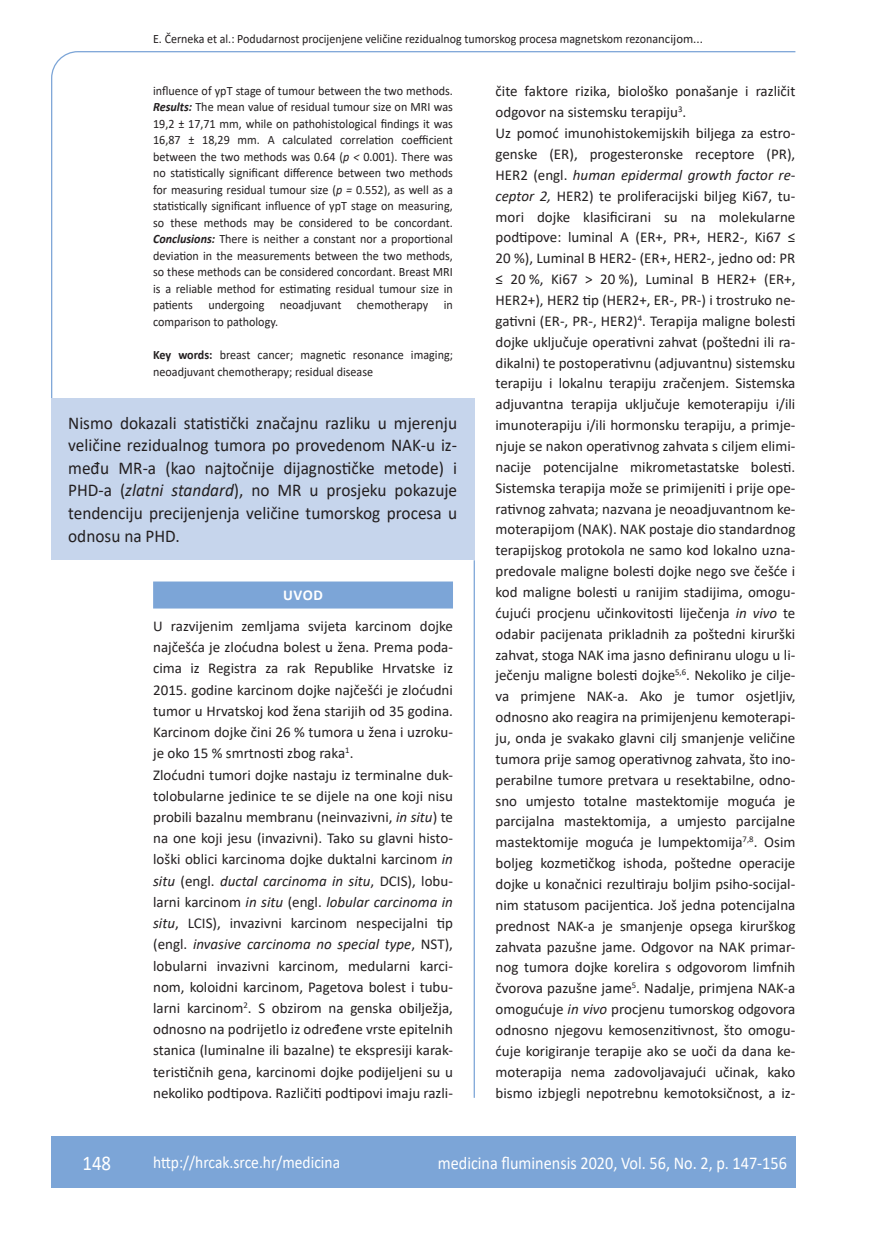
<style>
.page{position:relative;width:872px;height:1234px;background:#fff}
.page>*{position:absolute;margin:0;border:0;box-sizing:border-box;transform-origin:0 0}
.t1{font:21px "Calibri";color:#fff;scale:.9 1}
.anterfile{font:18px/22.5px "Calibri";color:#231f20;text-align:justify;scale:.96 1}
.t2{font:18px "Calibri";color:#fff;scale:.9 1}
.t3{font:17.25px "Calibri";color:#fff;scale:.9 1}
.osnovni_tekst{font:15px/20.9px "Calibri";color:#231f20;text-align:justify}
.naslov_ruler{font:700 15px "Calibri";color:#fff}
.summary{font:12.75px/16.5px "Calibri";color:#231f20;text-align:justify;scale:.95 1}
.glava{font:12.75px "Calibri";color:#231f20;scale:.94 1}
.key_words{font:12.75px/16.5px "Calibri";color:#231f20;scale:.95 1}
.s1{font-weight:700;font-style:italic}
.s2{font-style:italic}
.s3{font-weight:700}
</style>
<div class="page">
<svg style="left:51px;top:51px;width:745px;height:348px"></svg>
<hr style="left:473px;top:560px;width:2px;height:537px;background:#7ca5d7">
<div style="left:51px;top:1135px;width:744px;height:51px;background:#7ca5d7"></div>
<div style="left:51px;top:398px;width:423px;height:162px;background:#c6d5ec"></div>
<div style="left:153px;top:581px;width:300px;height:27px;background:#7ca5d7"></div>
<p class="glava" style="left:153px;top:29px;width:586px">E. Černeka et al.: Podudarnost procijenjene veličine rezidualnog tumorskog procesa magnetskom rezonancijom...</p>
<p class="summary" style="left:153px;top:82px;width:317px">influence of ypT stage of tumour between the two methods.<br><span class="s1">Results:</span> The mean value of residual tumour size on MRI was 19,2 ± 17,71 mm, while on pathohistological findings it was 16,87 ± 18,29 mm. A calculated correlation coefficient between the two methods was 0.64 (<span class="s2">p &lt;</span> 0.001). There was no statistically significant difference between two methods for measuring residual tumour size (<span class="s2">p =</span> 0.552), as well as a statistically significant influence of ypT stage on measuring, so these methods may be considered to be concordant.<br><span class="s1">Conclusions:</span> There is neither a constant nor a proportional deviation in the measurements between the two methods, so these methods can be considered concordant. Breast MRI is a reliable method for estimating residual tumour size in patients undergoing neoadjuvant chemotherapy in comparison to pathology.</p>
<p class="key_words" style="left:153px;top:346px;width:317px"><span class="s3">Key words:</span> breast cancer; magnetic resonance imaging; neoadjuvant chemotherapy; residual disease</p>
<p class="anterfile" style="left:68px;top:411px;width:407px">Nismo dokazali statistički značajnu razliku u mjerenju veličine rezidualnog tumora po provedenom NAK-u iz&shy;među MR-a (kao najtočnije dijagnostičke metode) i PHD-a (<span class="s2">zlatni standard</span>), no MR u prosjeku pokazuje tendenciju precijenjenja veličine tumorskog procesa u odnosu na PHD.</p>
<p class="naslov_ruler" style="left:283px;top:584px;width:41px">UVOD</p>
<p class="osnovni_tekst" style="left:153px;top:615px;width:301px">U razvijenim zemljama svijeta karcinom dojke najčešća je zloćudna bolest u žena. Prema poda&shy;cima iz Registra za rak Republike Hrvatske iz 2015. godine karcinom dojke najčešći je zloćudni tumor u Hrvatskoj kod žena starijih od 35 godina.<br>Karcinom dojke čini 26 % tumora u žena i uzroku&shy;je oko 15 % smrtnosti zbog raka<sup>1</sup>.</p>
<p class="osnovni_tekst" style="left:153px;top:763px;width:301px">Zloćudni tumori dojke nastaju iz terminalne duk&shy;tolobularne jedinice te se dijele na one koji nisu probili bazalnu membranu (neinvazivni, <span class="s2">in situ</span>) te na one koji jesu (invazivni). Tako su glavni histo&shy;loški oblici karcinoma dojke duktalni karcinom <span class="s2">in situ</span> (engl. <span class="s2">ductal carcinoma in situ</span>, DCIS), lobu&shy;larni karcinom <span class="s2">in situ</span> (engl. <span class="s2">lobular carcinoma in situ</span>, LCIS), invazivni karcinom nespecijalni tip (engl. <span class="s2">invasive carcinoma no special type</span>, NST), lobularni invazivni karcinom, medularni karci&shy;nom, koloidni karcinom, Pagetova bolest i tubu&shy;larni karcinom<sup>2</sup>. S obzirom na genska obilježja, odnosno na podrijetlo iz određene vrste epitelnih stanica (luminalne ili bazalne) te ekspresiji karak&shy;terističnih gena, karcinomi dojke podijeljeni su u nekoliko podtipova. Različiti podtipovi imaju razli-</p>
<p class="osnovni_tekst" style="left:495px;top:81px;width:301px">čite faktore rizika, biološko ponašanje i različit odgovor na sistemsku terapiju<sup>3</sup>.</p>
<p class="osnovni_tekst" style="left:495px;top:122px;width:301px">Uz pomoć imunohistokemijskih biljega za estro&shy;genske (ER), progesteronske receptore (PR), HER2 (engl. <span class="s2">human epidermal growth factor re&shy;ceptor 2,</span> HER2) te proliferacijski biljeg Ki67, tu&shy;mori dojke klasificirani su na molekularne podtipove: luminal A (ER+, PR+, HER2-, Ki67 ≤ 20 %), Luminal B HER2- (ER+, HER2-, jedno od: PR ≤ 20 %, Ki67 ˃ 20 %), Luminal B HER2+ (ER+, HER2+), HER2 tip (HER2+, ER-, PR-) i trostruko ne&shy;gativni (ER-, PR-, HER2)<sup>4</sup>. Terapija maligne bolesti dojke uključuje operativni zahvat (poštedni ili ra&shy;dikalni) te postoperativnu (adjuvantnu) sistemsku terapiju i lokalnu terapiju zračenjem. Sistemska adjuvantna terapija uključuje kemoterapiju i/ili imunoterapiju i/ili hormonsku terapiju, a primje&shy;njuje se nakon operativnog zahvata s ciljem elimi&shy;nacije potencijalne mikrometastatske bolesti.<br>Sistemska terapija može se primijeniti i prije ope&shy;rativnog zahvata; nazvana je neoadjuvantnom ke&shy;moterapijom (NAK). NAK postaje dio standardnog terapijskog protokola ne samo kod lokalno uzna&shy;predovale maligne bolesti dojke nego sve češće i kod maligne bolesti u ranijim stadijima, omogu&shy;ćujući procjenu učinkovitosti liječenja <span class="s2">in vivo</span> te odabir pacijenata prikladnih za poštedni kirurški zahvat, stoga NAK ima jasno definiranu ulogu u li&shy;ječenju maligne bolesti dojke<sup>5,6</sup>. Nekoliko je cilje&shy;va primjene NAK-a. Ako je tumor osjetljiv, odnosno ako reagira na primijenjenu kemoterapi&shy;ju, onda je svakako glavni cilj smanjenje veličine tumora prije samog operativnog zahvata, što ino&shy;perabilne tumore pretvara u resektabilne, odno&shy;sno umjesto totalne mastektomije moguća je parcijalna mastektomija, a umjesto parcijalne mastektomije moguća je lumpektomija<sup>7,8</sup>. Osim boljeg kozmetičkog ishoda, poštedne operacije dojke u konačnici rezultiraju boljim psiho-socijal&shy;nim statusom pacijentica. Još jedna potencijalna prednost NAK-a je smanjenje opsega kirurškog zahvata pazušne jame. Odgovor na NAK primar&shy;nog tumora dojke korelira s odgovorom limfnih čvorova pazušne jame<sup>5</sup>. Nadalje, primjena NAK-a omogućuje <span class="s2">in vivo</span> procjenu tumorskog odgovora odnosno njegovu kemosenzitivnost, što omogu&shy;ćuje korigiranje terapije ako se uoči da dana ke&shy;moterapija nema zadovoljavajući učinak, kako bismo izbjegli nepotrebnu kemotoksičnost, a iz-</p>
<p class="t1" style="left:82px;top:1147px;width:33px">148</p>
<p class="t3" style="left:153px;top:1149px;width:209px">http://hrcak.srce.hr/medicina</p>
<p class="t2" style="left:438px;top:1149px;width:389px">medicina fluminensis 2020, Vol. 56, No. 2, p. 147-156</p>
</div>
